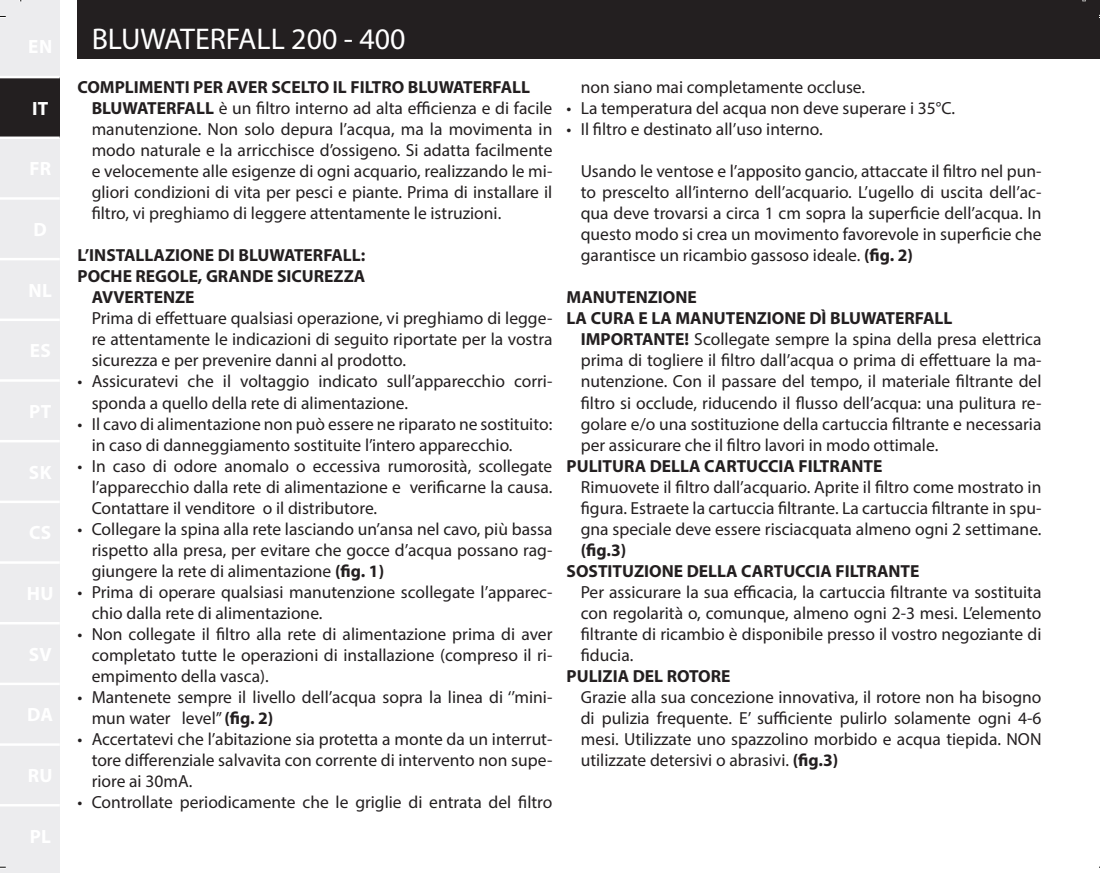
<style>
.page{position:relative;width:1100px;height:873px;background:#fff}
.page>*{position:absolute;margin:0;border:0;box-sizing:border-box;transform-origin:0 0}
.t1{font:30px "Myriad Pro";color:#fff}
.t2{font:700 19.25px "Myriad Pro";color:#fff}
.t3{font:17.5px/21px "Myriad Pro";color:#231f20;text-align:justify}
.t4{font:700 17.5px/21px "Myriad Pro";color:#231f20}
.s1{font-weight:700}
</style>
<div class="page">
<div style="left:0;top:0;width:60px;height:873px;background:#ececee"></div>
<div style="left:0;top:77px;width:60px;height:61px;background:#231f20"></div>
<div style="left:77px;top:0;width:1023px;height:59px;background:#231f20"></div>
<hr style="left:0;top:804px;width:60px;height:2px;background:#fff">
<hr style="left:0;top:743px;width:60px;height:3px;background:#fff">
<hr style="left:0;top:682px;width:60px;height:3px;background:#fff">
<hr style="left:0;top:622px;width:60px;height:2px;background:#fff">
<hr style="left:0;top:561px;width:60px;height:3px;background:#fff">
<hr style="left:0;top:500px;width:60px;height:3px;background:#fff">
<hr style="left:0;top:440px;width:60px;height:2px;background:#fff">
<hr style="left:0;top:379px;width:60px;height:3px;background:#fff">
<hr style="left:0;top:318px;width:60px;height:3px;background:#fff">
<hr style="left:0;top:258px;width:60px;height:2px;background:#fff">
<hr style="left:0;top:197px;width:60px;height:3px;background:#fff">
<hr style="left:0;top:136px;width:60px;height:3px;background:#fff">
<hr style="left:0;top:76px;width:60px;height:2px;background:#fff">
<svg style="left:0;top:16px;width:6px;height:2px"></svg>
<svg style="left:0;top:866px;width:6px;height:2px"></svg>
<p class="t2" style="left:32px;top:96px;width:18px">IT</p>
<h1 class="t1" style="left:92px;top:20px;width:315px">BLUWATERFALL 200 - 400</h1>
<p class="t3" style="left:92px;top:77px;width:462px;text-align:left;text-indent:-14px"><span class="s1">COMPLIMENTI PER AVER SCELTO IL FILTRO BLUWATERFALL BLUWATERFALL</span> è un filtro interno ad alta efficienza e di facile manutenzione. Non solo depura l’acqua, ma la movimenta in modo naturale e la arricchisce d’ossigeno. Si adatta facilmente e velocemente alle esigenze di ogni acquario, realizzando le mi&shy;gliori condizioni di vita per pesci e piante. Prima di installare il filtro, vi preghiamo di leggere attentamente le istruzioni.</p>
<p class="t4" style="left:77px;top:244px;width:289px">L’INSTALLAZIONE DI BLUWATERFALL:</p>
<p class="t4" style="left:77px;top:265px;width:289px">POCHE REGOLE, GRANDE SICUREZZA</p>
<p class="t4" style="left:92px;top:286px;width:104px">AVVERTENZE</p>
<p class="t3" style="left:92px;top:308px;width:462px">Prima di effettuare qualsiasi operazione, vi preghiamo di legge&shy;re attentamente le indicazioni di seguito riportate per la vostra sicurezza e per prevenire danni al prodotto.</p>
<p class="t3" style="left:92px;top:371px;width:462px;text-indent:-14px">• Assicuratevi che il voltaggio indicato sull’apparecchio corri&shy;sponda a quello della rete di alimentazione.</p>
<p class="t3" style="left:92px;top:413px;width:462px;text-indent:-14px">• Il cavo di alimentazione non può essere ne riparato ne sostituito: in caso di danneggiamento sostituite l’intero apparecchio.</p>
<p class="t3" style="left:92px;top:455px;width:462px;text-indent:-14px">• In caso di odore anomalo o eccessiva rumorosità, scollegate l’apparecchio dalla rete di alimentazione e verificarne la causa.<br>Contattare il venditore o il distributore.</p>
<p class="t3" style="left:92px;top:518px;width:462px;text-indent:-14px">• Collegare la spina alla rete lasciando un’ansa nel cavo, più bassa rispetto alla presa, per evitare che gocce d’acqua possano rag&shy;giungere la rete di alimentazione <span class="s1">(fig. 1)</span></p>
<p class="t3" style="left:92px;top:581px;width:462px;text-indent:-14px">• Prima di operare qualsiasi manutenzione scollegate l’apparec&shy;chio dalla rete di alimentazione.</p>
<p class="t3" style="left:92px;top:623px;width:462px;text-indent:-14px">• Non collegate il filtro alla rete di alimentazione prima di aver completato tutte le operazioni di installazione (compreso il ri&shy;empimento della vasca).</p>
<p class="t3" style="left:92px;top:686px;width:462px;text-indent:-14px">• Mantenete sempre il livello dell’acqua sopra la linea di ‘’mini&shy;mun water level’’ <span class="s1">(fig. 2)</span></p>
<p class="t3" style="left:92px;top:728px;width:462px;text-indent:-14px">• Accertatevi che l’abitazione sia protetta a monte da un interrut&shy;tore differenziale salvavita con corrente di intervento non supe&shy;riore ai 30mA.</p>
<p class="t3" style="left:77px;top:791px;width:476px">• Controllate periodicamente che le griglie di entrata del filtro</p>
<p class="t3" style="left:581px;top:77px;width:286px">non siano mai completamente occluse.</p>
<p class="t3" style="left:566px;top:98px;width:390px">• La temperatura del acqua non deve superare i 35°C.</p>
<p class="t3" style="left:566px;top:119px;width:258px">• Il filtro e destinato all’uso interno.</p>
<p class="t3" style="left:581px;top:161px;width:462px">Usando le ventose e l’apposito gancio, attaccate il filtro nel pun&shy;to prescelto all’interno dell’acquario. L’ugello di uscita dell’ac&shy;qua deve trovarsi a circa 1 cm sopra la superficie dell’acqua. In questo modo si crea un movimento favorevole in superficie che garantisce un ricambio gassoso ideale. <span class="s1">(fig. 2)</span></p>
<p class="t4" style="left:566px;top:286px;width:132px">MANUTENZIONE</p>
<p class="t4" style="left:566px;top:307px;width:387px">LA CURA E LA MANUTENZIONE DÌ BLUWATERFALL</p>
<p class="t3" style="left:581px;top:329px;width:462px"><span class="s1">IMPORTANTE!</span> Scollegate sempre la spina della presa elettrica</p>
<p class="t3" style="left:581px;top:350px;width:462px">prima di togliere il filtro dall’acqua o prima di effettuare la ma-</p>
<p class="t3" style="left:581px;top:371px;width:462px">nutenzione. Con il passare del tempo, il materiale filtrante del</p>
<p class="t3" style="left:581px;top:392px;width:462px">filtro si occlude, riducendo il flusso dell’acqua: una pulitura re-</p>
<p class="t3" style="left:581px;top:413px;width:462px">golare e/o una sostituzione della cartuccia filtrante e necessaria</p>
<p class="t3" style="left:581px;top:434px;width:359px">per assicurare che il filtro lavori in modo ottimale.</p>
<p class="t4" style="left:566px;top:454px;width:317px">PULITURA DELLA CARTUCCIA FILTRANTE</p>
<p class="t3" style="left:581px;top:476px;width:462px">Rimuovete il filtro dall’acquario. Aprite il filtro come mostrato in figura. Estraete la cartuccia filtrante. La cartuccia filtrante in spu&shy;gna speciale deve essere risciacquata almeno ogni 2 settimane.</p>
<p class="t4" style="left:566px;top:538px;width:354px;text-indent:14px">(fig.3)<br>SOSTITUZIONE DELLA CARTUCCIA FILTRANTE</p>
<p class="t3" style="left:581px;top:581px;width:462px">Per assicurare la sua efficacia, la cartuccia filtrante va sostituita con regolarità o, comunque, almeno ogni 2-3 mesi. L’elemento filtrante di ricambio è disponibile presso il vostro negoziante di fiducia.</p>
<p class="t4" style="left:566px;top:664px;width:165px">PULIZIA DEL ROTORE</p>
<p class="t3" style="left:581px;top:686px;width:462px">Grazie alla sua concezione innovativa, il rotore non ha bisogno di pulizia frequente. E’ sufficiente pulirlo solamente ogni 4-6 mesi. Utilizzate uno spazzolino morbido e acqua tiepida. NON utilizzate detersivi o abrasivi. <span class="s1">(fig.3)</span></p>
</div>
